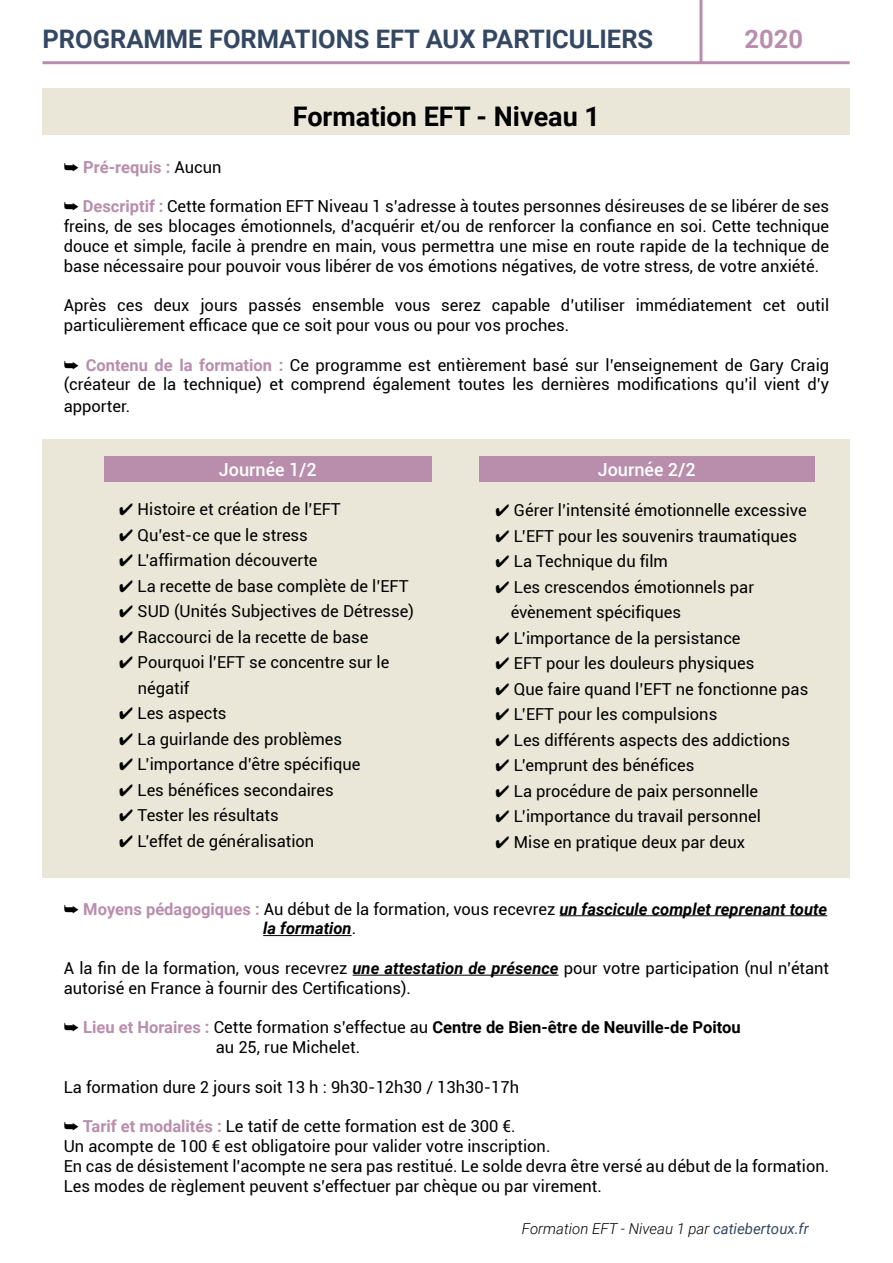
<style>
.page{position:relative;width:893px;height:1263px;background:#fff}
.page>*{position:absolute;margin:0;border:0;box-sizing:border-box;transform-origin:0 0}
.t1{font:700 27px "Roboto";color:#000}
.t2{font:700 25.5px "Roboto";color:#354863}
.t3{font:700 25.5px "Roboto";color:#b98eac}
.t4{font:500 18px "Roboto";color:#fff}
.t5{font:16.5px/19.8px "Roboto";color:#000}
.t6{font:700 16.5px "Roboto";color:#000}
.t7{font:700 16.5px "Roboto";color:#b98eac}
.t8{font:italic 700 16.5px "Roboto";color:#000}
.t9{font:italic 300 15px "Roboto";color:#000}
.s1{color:#000}
.s2{font-weight:400;color:#000}
.s3{font-weight:700;color:#b98eac}
.s4{font-weight:700;font-style:italic}
.s5{font-weight:400;font-style:normal}
.s6{color:#b98eac}
.s7{font-weight:400}
.s8{font-weight:400;color:#354863}
</style>
<div class="page">
<hr style="left:43px;top:61px;width:807px;height:3px;background:#b98eac">
<hr style="left:699px;top:0;width:3px;height:63px;background:#b98eac">
<div style="left:43px;top:88px;width:807px;height:47px;background:#eae7d8"></div>
<div style="left:43px;top:439px;width:807px;height:438px;background:#eae7d8"></div>
<div style="left:104px;top:456px;width:328px;height:26px;background:#b98eac"></div>
<div style="left:479px;top:456px;width:336px;height:26px;background:#b98eac"></div>
<hr style="left:559px;top:915px;width:268px;height:1px;background:#000">
<hr style="left:263px;top:935px;width:89px;height:1px;background:#000">
<hr style="left:353px;top:975px;width:206px;height:1px;background:#000">
<p class="t2" style="left:43px;top:21px;width:612px">PROGRAMME FORMATIONS EFT AUX PARTICULIERS</p>
<p class="t3" style="left:745px;top:21px;width:60px">2020</p>
<p class="t1" style="left:293px;top:97px;width:309px">Formation EFT - Niveau 1</p>
<p class="t7" style="left:64px;top:155px;width:159px"><span class="s1">➥</span> Pré-requis : <span class="s2">Aucun</span></p>
<p class="t5" style="left:64px;top:196px;width:767px;text-align:justify">➥ <span class="s3">Descriptif :</span> Cette formation EFT Niveau 1 s’adresse à toutes personnes désireuses de se libérer de ses freins, de ses blocages émotionnels, d’acquérir et/ou de renforcer la confiance en soi. Cette technique douce et simple, facile à prendre en main, vous permettra une mise en route rapide de la technique de base nécessaire pour pouvoir vous libérer de vos émotions négatives, de votre stress, de votre anxiété.</p>
<p class="t5" style="left:64px;top:295px;width:767px">Après ces deux jours passés ensemble vous serez capable d’utiliser immédiatement cet outil particulièrement efficace que ce soit pour vous ou pour vos proches.</p>
<p class="t5" style="left:64px;top:354px;width:767px">➥ <span class="s3">Contenu de la formation :</span> Ce programme est entièrement basé sur l’enseignement de Gary Craig (créateur de la technique) et comprend également toutes les dernières modifications qu’il vient d’y</p>
<p class="t5" style="left:64px;top:396px;width:68px">apporter.</p>
<p class="t4" style="left:219px;top:456px;width:99px">Journée 1/2</p>
<p class="t4" style="left:598px;top:456px;width:99px">Journée 2/2</p>
<p class="t5" style="left:119px;top:499px;width:223px">✔ Histoire et création de l’EFT</p>
<p class="t5" style="left:119px;top:524px;width:190px">✔ Qu’est-ce que le stress</p>
<p class="t5" style="left:119px;top:550px;width:200px">✔ L’affirmation découverte</p>
<p class="t5" style="left:119px;top:575px;width:291px">✔ La recette de base complète de l’EFT</p>
<p class="t5" style="left:119px;top:601px;width:296px">✔ SUD (Unités Subjectives de Détresse)</p>
<p class="t5" style="left:119px;top:626px;width:251px">✔ Raccourci de la recette de base</p>
<p class="t5" style="left:119px;top:652px;width:272px">✔ Pourquoi l’EFT se concentre sur le</p>
<p class="t5" style="left:138px;top:677px;width:53px">négatif</p>
<p class="t5" style="left:119px;top:703px;width:109px">✔ Les aspects</p>
<p class="t5" style="left:119px;top:728px;width:225px">✔ La guirlande des problèmes</p>
<p class="t5" style="left:119px;top:754px;width:243px">✔ L’importance d’être spécifique</p>
<p class="t5" style="left:119px;top:779px;width:216px">✔ Les bénéfices secondaires</p>
<p class="t5" style="left:119px;top:805px;width:161px">✔ Tester les résultats</p>
<p class="t5" style="left:119px;top:830px;width:197px">✔ L’effet de généralisation</p>
<p class="t5" style="left:495px;top:500px;width:313px">✔ Gérer l’intensité émotionnelle excessive</p>
<p class="t5" style="left:495px;top:525px;width:303px">✔ L’EFT pour les souvenirs traumatiques</p>
<p class="t5" style="left:495px;top:551px;width:174px">✔ La Technique du film</p>
<p class="t5" style="left:495px;top:576px;width:260px">✔ Les crescendos émotionnels par</p>
<p class="t5" style="left:511px;top:602px;width:172px">évènement spécifiques</p>
<p class="t5" style="left:495px;top:627px;width:247px">✔ L’importance de la persistance</p>
<p class="t5" style="left:495px;top:653px;width:260px">✔ EFT pour les douleurs physiques</p>
<p class="t5" style="left:495px;top:678px;width:314px">✔ Que faire quand l’EFT ne fonctionne pas</p>
<p class="t5" style="left:495px;top:704px;width:223px">✔ L’EFT pour les compulsions</p>
<p class="t5" style="left:495px;top:729px;width:296px">✔ Les différents aspects des addictions</p>
<p class="t5" style="left:495px;top:755px;width:201px">✔ L’emprunt des bénéfices</p>
<p class="t5" style="left:495px;top:780px;width:264px">✔ La procédure de paix personnelle</p>
<p class="t5" style="left:495px;top:806px;width:267px">✔ L’importance du travail personnel</p>
<p class="t5" style="left:495px;top:831px;width:251px">✔ Mise en pratique deux par deux</p>
<p class="t5" style="left:64px;top:898px;width:765px">➥ <span class="s3">Moyens pédagogiques :</span> Au début de la formation, vous recevrez <span class="s4">un fascicule complet reprenant toute</span></p>
<p class="t8" style="left:263px;top:917px;width:94px">la formation<span class="s5">.</span></p>
<p class="t5" style="left:64px;top:957px;width:767px">A la fin de la formation, vous recevrez <span class="s4">une attestation de présence</span> pour votre participation (nul n’étant autorisé en France à fournir des Certifications).</p>
<p class="t6" style="left:64px;top:1016px;width:678px">➥ <span class="s6">Lieu et Horaires :</span> <span class="s7">Cette formation s’effectue au</span> Centre de Bien-être de Neuville-de Poitou</p>
<p class="t5" style="left:216px;top:1037px;width:146px">au 25, rue Michelet.</p>
<p class="t5" style="left:64px;top:1076px;width:457px">La formation dure 2 jours soit 13 h : 9h30-12h30 / 13h30-17h</p>
<p class="t5" style="left:64px;top:1116px;width:453px">➥ <span class="s3">Tarif et modalités :</span> Le tatif de cette formation est de 300 €.</p>
<p class="t5" style="left:64px;top:1136px;width:488px">Un acompte de 100 € est obligatoire pour valider votre inscription.</p>
<p class="t5" style="left:64px;top:1155px;width:767px">En cas de désistement l’acompte ne sera pas restitué. Le solde devra être versé au début de la formation.</p>
<p class="t5" style="left:64px;top:1175px;width:539px">Les modes de règlement peuvent s’effectuer par chèque ou par virement.</p>
<p class="t9" style="left:522px;top:1218px;width:288px">Formation EFT - Niveau 1 par <span class="s8">catiebertoux.fr</span></p>
</div>
